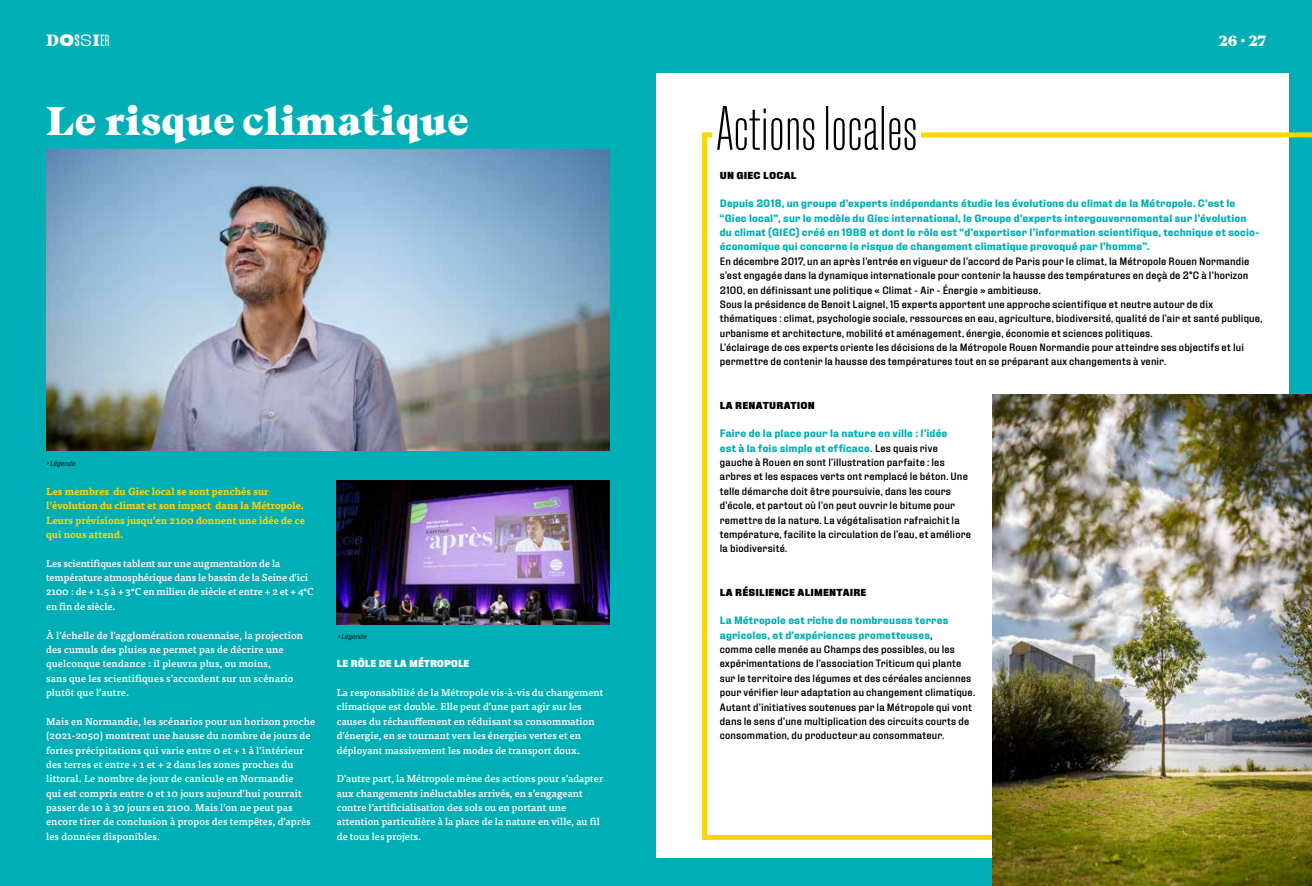
<style>
.page{position:relative;width:1312px;height:886px;background:#fff}
.page>*{position:absolute;margin:0;border:0;box-sizing:border-box;transform-origin:0 0}
.t1{font:200 condensed 62.5px "Fixture";color:#000}
.t2{font:900 40px "Beirut Display";color:#fff}
.t3{font:900 16.25px "Beirut Display Trial";color:#fff}
.t4{font:900 15px "Beirut Display Trial";color:#fff}
.t5{font:500 10.62px/14.4px "Fixture";letter-spacing:.015em;color:#000}
.t6{font:700 10.62px/14.4px "Fixture";letter-spacing:.015em;color:#00afb6}
.t7{font:500 10px/14.4px "Tisa OT";color:#fff}
.t8{font:700 10px/14.4px "Tisa OT";color:#ffd500}
.t9{font:900 10px "Fixture";letter-spacing:.02em;color:#000}
.t10{font:900 10px "Fixture";color:#fff}
.t11{font:italic 300 7.5px "Fixture";color:#000}
.s1{font-family:"Fixture";font-stretch:expanded}
.s2{font-family:"Fixture";font-weight:500;font-stretch:condensed}
.s3{font-family:"Fixture";font-weight:300;font-stretch:expanded}
.s4{font-family:"Fixture";font-weight:400;font-stretch:condensed}
.s5{font-family:"Fixture";font-weight:300;font-stretch:condensed}
.s6{font-weight:700;color:#00afb6}
</style>
<div class="page">
<div style="left:0;top:0;width:1311px;height:886px;background:#00afb6"></div>
<div style="left:22px;top:73px;width:1266px;height:784px;background:#fff"></div>
<svg style="left:702px;top:132px;width:609px;height:708px"></svg>
<img style="left:992px;top:394px;width:319px;height:492px">
<div style="left:712px;top:92px;width:208px;height:64px;background:#fff"></div>
<div style="left:0;top:53px;width:656px;height:833px;background:#00afb6"></div>
<img style="left:46px;top:150px;width:563px;height:300px">
<img style="left:337px;top:480px;width:272px;height:144px">
<h3 class="t3" style="left:46px;top:34px;width:65px">D<span class="s1">O</span><span class="s2">S</span><span class="s3">S</span>I<span class="s4">E</span><span class="s5">R</span></h3>
<h2 class="t2" style="left:46px;top:89px;width:424px">Le risque climatique</h2>
<p class="t11" style="left:46px;top:459px;width:30px">&gt; Légende</p>
<p class="t8" style="left:46px;top:484px;width:260px">Les membres du Giec local se sont penchés sur l’évolution du climat et son impact dans la Métropole.<br>Leurs prévisions jusqu’en 2100 donnent une idée de ce qui nous attend.</p>
<p class="t7" style="left:46px;top:556px;width:269px">Les scientifiques tablent sur une augmentation de la température atmosphérique dans le bassin de la Seine d’ici 2100 : de + 1.5 à + 3°C en milieu de siècle et entre + 2 et + 4°C en fin de siècle.</p>
<p class="t7" style="left:46px;top:628px;width:258px">À l’échelle de l’agglomération rouennaise, la projection des cumuls des pluies ne permet pas de décrire une quelconque tendance : il pleuvra plus, ou moins,<br>sans que les scientifiques s’accordent sur un scénario plutôt que l’autre.</p>
<p class="t7" style="left:46px;top:714px;width:271px">Mais en Normandie, les scénarios pour un horizon proche (2021-2050) montrent une hausse du nombre de jours de fortes précipitations qui varie entre 0 et + 1 à l’intérieur des terres et entre + 1 et + 2 dans les zones proches du littoral. Le nombre de jour de canicule en Normandie<br>qui est compris entre 0 et 10 jours aujourd’hui pourrait passer de 10 à 30 jours en 2100. Mais l’on ne peut pas encore tirer de conclusion à propos des tempêtes, d’après les données disponibles.</p>
<p class="t11" style="left:337px;top:631px;width:30px">&gt; Légende</p>
<p class="t10" style="left:337px;top:657px;width:134px">LE RÔLE DE LA MÉTROPOLE</p>
<p class="t7" style="left:337px;top:685px;width:268px">La responsabilité de la Métropole vis-à-vis du changement climatique est double. Elle peut d’une part agir sur les causes du réchauffement en réduisant sa consommation d’énergie, en se tournant vers les énergies vertes et en déployant massivement les modes de transport doux.</p>
<p class="t7" style="left:337px;top:772px;width:268px">D’autre part, la Métropole mène des actions pour s’adapter aux changements inéluctables arrivés, en s’engageant contre l’artificialisation des sols ou en portant une attention particulière à la place de la nature en ville, au fil de tous les projets.</p>
<h3 class="t4" style="left:1218px;top:35px;width:49px">26 . 27</h3>
<h1 class="t1" style="left:716px;top:88px;width:202px">Actions locales</h1>
<p class="t9" style="left:719px;top:168px;width:78px">UN GIEC LOCAL</p>
<p class="t6" style="left:719px;top:197px;width:541px">Depuis 2018, un groupe d’experts indépendants étudie les évolutions du climat de la Métropole. C’est le “Giec local”, sur le modèle du Giec international, le Groupe d’experts intergouvernemental sur l’évolution du climat (GIEC) créé en 1988 et dont le rôle est “d’expertiser l’information scientifique, technique et socio&shy;économique qui concerne le risque de changement climatique provoqué par l’homme”.</p>
<p class="t5" style="left:719px;top:254px;width:544px">En décembre 2017, un an après l’entrée en vigueur de l’accord de Paris pour le climat, la Métropole Rouen Normandie s’est engagée dans la dynamique internationale pour contenir la hausse des températures en deçà de 2°C à l’horizon 2100, en définissant une politique « Climat - Air - Énergie » ambitieuse.<br>Sous la présidence de Benoit Laignel, 15 experts apportent une approche scientifique et neutre autour de dix thématiques : climat, psychologie sociale, ressources en eau, agriculture, biodiversité, qualité de l’air et santé publique, urbanisme et architecture, mobilité et aménagement, énergie, économie et sciences politiques.<br>L’éclairage de ces experts oriente les décisions de la Métropole Rouen Normandie pour atteindre ses objectifs et lui permettre de contenir la hausse des températures tout en se préparant aux changements à venir.</p>
<p class="t9" style="left:719px;top:398px;width:97px">LA RENATURATION</p>
<p class="t5" style="left:719px;top:426px;width:253px"><span class="s6">Faire de la place pour la nature en ville : l’idée<br>est à la fois simple et efficace.</span> Les quais rive gauche à Rouen en sont l’illustration parfaite : les arbres et les espaces verts ont remplacé le béton. Une telle démarche doit être poursuivie, dans les cours d’école, et partout où l’on peut ouvrir le bitume pour remettre de la nature. La végétalisation rafraichit la température, facilite la circulation de l’eau, et améliore la biodiversité.</p>
<p class="t9" style="left:719px;top:585px;width:148px">LA RÉSILIENCE ALIMENTAIRE</p>
<p class="t5" style="left:719px;top:613px;width:257px"><span class="s6">La Métropole est riche de nombreuses terres agricoles, et d’expériences prometteuses</span>,<br>comme celle menée au Champs des possibles, ou les expérimentations de l’association Triticum qui plante sur le territoire des légumes et des céréales anciennes pour vérifier leur adaptation au changement climatique.<br>Autant d’initiatives soutenues par la Métropole qui vont dans le sens d’une multiplication des circuits courts de consommation, du producteur au consommateur.</p>
</div>
